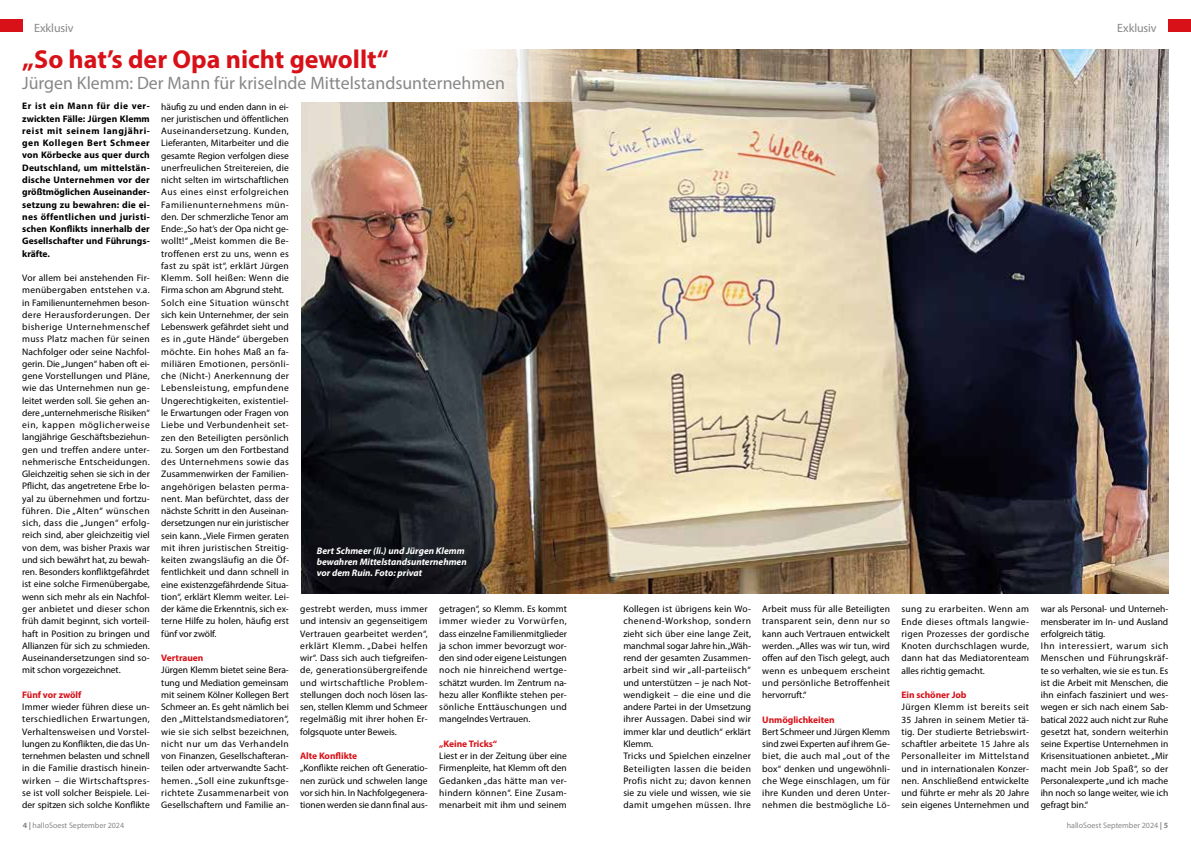
<style>
.page{position:relative;width:1191px;height:842px;background:#fff}
.page>*{position:absolute;margin:0;border:0;box-sizing:border-box;transform-origin:0 0}
.t1{font:700 26px "Myriad Pro";color:#d71117}
.t2{font:18px "Myriad Pro";color:#878787}
.t3{font:12px "Myriad Pro";letter-spacing:-.005em;color:#878787}
.t4{font:9.5px/12.3px "Myriad Pro";letter-spacing:.01em;color:#000;text-align:justify}
.t5{font:700 9.5px/12.3px "Myriad Pro";letter-spacing:.01em;color:#000;text-align:justify}
.t6{font:italic 700 9.5px/11.4px "Myriad Pro";color:#fff}
.t7{font:700 9.5px "Myriad Pro";letter-spacing:-.005em;color:#d71117}
.t8{font:8px "Myriad Pro";color:#878787}
.s1{font-weight:700}
</style>
<div class="page">
<div style="left:0;top:19px;width:23px;height:13px;background:#d71117"></div>
<div style="left:1168px;top:19px;width:23px;height:13px;background:#d71117"></div>
<img style="left:301px;top:50px;width:867px;height:544px">
<svg style="left:301px;top:49px;width:294px;height:52px"></svg>
<p class="t3" style="left:34px;top:20px;width:41px">Exklusiv</p>
<p class="t3" style="left:1117px;top:20px;width:41px">Exklusiv</p>
<h1 class="t1" style="left:22px;top:42px;width:368px">„So hat’s der Opa nicht gewollt“</h1>
<h2 class="t2" style="left:22px;top:72px;width:484px">Jürgen Klemm: Der Mann für kriselnde Mittelstandsunternehmen</h2>
<p class="t5" style="left:22px;top:100px;width:129px">Er ist ein Mann für die ver&shy;zwickten Fälle: Jürgen Klemm reist mit seinem langjähri&shy;gen Kollegen Bert Schmeer von Körbecke aus quer durch Deutschland, um mittelstän&shy;dische Unternehmen vor der größtmöglichen Auseinander&shy;setzung zu bewahren: die ei&shy;nes öffentlichen und juristi&shy;schen Konflikts innerhalb der Gesellschafter und Führungs&shy;kräfte.</p>
<p class="t4" style="left:22px;top:272px;width:129px">Vor allem bei anstehenden Fir&shy;menübergaben entstehen v.a. in Familienunternehmen beson&shy;dere Herausforderungen. Der bisherige Unternehmenschef muss Platz machen für seinen Nachfolger oder seine Nachfol&shy;gerin. Die „Jungen“ haben oft ei&shy;gene Vorstellungen und Pläne, wie das Unternehmen nun ge&shy;leitet werden soll. Sie gehen an&shy;dere „unternehmerische Risiken“ ein, kappen möglicherweise langjährige Geschäftsbeziehun&shy;gen und treffen andere unter&shy;nehmerische Entscheidungen.<br>Gleichzeitig sehen sie sich in der Pflicht, das angetretene Erbe lo&shy;yal zu übernehmen und fortzu&shy;führen. Die „Alten“ wünschen sich, dass die „Jungen“ erfolg&shy;reich sind, aber gleichzeitig viel von dem, was bisher Praxis war und sich bewährt hat, zu bewah&shy;ren. Besonders konfliktgefährdet ist eine solche Firmenübergabe, wenn sich mehr als ein Nachfol&shy;ger anbietet und dieser schon früh damit beginnt, sich vorteil&shy;haft in Position zu bringen und Allianzen für sich zu schmieden.<br>Auseinandersetzungen sind so&shy;mit schon vorgezeichnet.</p>
<p class="t7" style="left:22px;top:688px;width:61px">Fünf vor zwölf</p>
<p class="t4" style="left:22px;top:700px;width:129px">Immer wieder führen diese un&shy;terschiedlichen Erwartungen, Verhaltensweisen und Vorstel&shy;lungen zu Konflikten, die das Un&shy;ternehmen belasten und schnell in die Familie drastisch hinein&shy;wirken – die Wirtschaftspres&shy;se ist voll solcher Beispiele. Lei&shy;der spitzen sich solche Konflikte</p>
<p class="t4" style="left:161px;top:100px;width:129px;text-align:left">häufig zu und enden dann in ei&shy;ner juristischen und öffentlichen<br>Auseinandersetzung. Kunden,<br>Lieferanten, Mitarbeiter und die gesamte Region verfolgen diese unerfreulichen Streitereien, die nicht selten im wirtschaftlichen<br>Aus eines einst erfolgreichen<br>Familienunternehmens mün&shy;den. Der schmerzliche Tenor am<br>Ende: „So hat’s der Opa nicht ge&shy;wollt!“ „Meist kommen die Be&shy;troffenen erst zu uns, wenn es fast zu spät ist“, erklärt Jürgen<br>Klemm. Soll heißen: Wenn die<br>Firma schon am Abgrund steht.<br>Solch eine Situation wünscht sich kein Unternehmer, der sein<br>Lebenswerk gefährdet sieht und es in „gute Hände“ übergeben möchte. Ein hohes Maß an fa&shy;miliären Emotionen, persönli&shy;che (Nicht-) Anerkennung der<br>Lebensleistung, empfundene<br>Ungerechtigkeiten, existentiel&shy;le Erwartungen oder Fragen von<br>Liebe und Verbundenheit set&shy;zen den Beteiligten persönlich zu. Sorgen um den Fortbestand des Unternehmens sowie das<br>Zusammenwirken der Familien&shy;angehörigen belasten perma&shy;nent. Man befürchtet, dass der nächste Schritt in den Auseinan&shy;dersetzungen nur ein juristischer sein kann. „Viele Firmen geraten mit ihren juristischen Streitig&shy;keiten zwangsläufig an die Öf&shy;fentlichkeit und dann schnell in eine existenzgefährdende Situa&shy;tion“, erklärt Klemm weiter. Lei&shy;der käme die Erkenntnis, sich ex&shy;terne Hilfe zu holen, häufig erst fünf vor zwölf.</p>
<p class="t7" style="left:161px;top:652px;width:44px">Vertrauen</p>
<p class="t4" style="left:161px;top:664px;width:129px">Jürgen Klemm bietet seine Bera&shy;tung und Mediation gemeinsam mit seinem Kölner Kollegen Bert Schmeer an. Es geht nämlich bei den „Mittelstandsmediatoren“, wie sie sich selbst bezeichnen, nicht nur um das Verhandeln von Finanzen, Gesellschafteran&shy;teilen oder artverwandte Sacht&shy;hemen. „Soll eine zukunftsge&shy;richtete Zusammenarbeit von Gesellschaftern und Familie an-</p>
<p class="t6" style="left:317px;top:544px;width:151px">Bert Schmeer (li.) und Jürgen Klemm bewahren Mittelstandsunternehmen vor dem Ruin. Foto: privat</p>
<p class="t4" style="left:300px;top:603px;width:129px">gestrebt werden, muss immer und intensiv an gegenseitigem Vertrauen gearbeitet werden“, erklärt Klemm. „Dabei helfen wir“. Dass sich auch tiefgreifen&shy;de, generationsübergreifende und wirtschaftliche Problem&shy;stellungen doch noch lösen las&shy;sen, stellen Klemm und Schmeer regelmäßig mit ihrer hohen Er&shy;folgsquote unter Beweis.</p>
<p class="t7" style="left:300px;top:750px;width:59px">Alte Konflikte</p>
<p class="t4" style="left:300px;top:762px;width:129px">„Konflikte reichen oft Generatio&shy;nen zurück und schwelen lange vor sich hin. In Nachfolgegenera&shy;tionen werden sie dann final aus-</p>
<p class="t4" style="left:439px;top:603px;width:129px">getragen“, so Klemm. Es kommt immer wieder zu Vorwürfen, dass einzelne Familienmitglieder ja schon immer bevorzugt wor&shy;den sind oder eigene Leistungen noch nie hinreichend wertge&shy;schätzt wurden. Im Zentrum na&shy;hezu aller Konflikte stehen per&shy;sönliche Enttäuschungen und mangelndes Vertrauen.</p>
<p class="t7" style="left:439px;top:737px;width:59px">„Keine Tricks“</p>
<p class="t4" style="left:439px;top:750px;width:129px">Liest er in der Zeitung über eine Firmenpleite, hat Klemm oft den Gedanken „das hätte man ver&shy;hindern können“. Eine Zusam&shy;menarbeit mit ihm und seinem</p>
<p class="t4" style="left:623px;top:603px;width:129px;text-align:left">Kollegen ist übrigens kein Wo&shy;chenend-Workshop, sondern zieht sich über eine lange Zeit, manchmal sogar Jahre hin. „Wäh&shy;rend der gesamten Zusammen&shy;arbeit sind wir „all-parteiisch“ und unterstützen – je nach Not&shy;wendigkeit – die eine und die andere Partei in der Umsetzung ihrer Aussagen. Dabei sind wir immer klar und deutlich“ erklärt<br>Klemm.<br>Tricks und Spielchen einzelner<br>Beteiligten lassen die beiden<br>Profis nicht zu; davon kennen sie zu viele und wissen, wie sie damit umgehen müssen. Ihre</p>
<p class="t4" style="left:762px;top:603px;width:129px">Arbeit muss für alle Beteiligten transparent sein, denn nur so kann auch Vertrauen entwickelt werden. „Alles was wir tun, wird offen auf den Tisch gelegt, auch wenn es unbequem erscheint und persönliche Betroffenheit hervorruft.“</p>
<p class="t7" style="left:762px;top:713px;width:74px">Unmöglichkeiten</p>
<p class="t4" style="left:762px;top:725px;width:129px">Bert Schmeer und Jürgen Klemm sind zwei Experten auf ihrem Ge&shy;biet, die auch mal „out of the box“ denken und ungewöhnli&shy;che Wege einschlagen, um für ihre Kunden und deren Unter&shy;nehmen die bestmögliche Lö-</p>
<p class="t4" style="left:901px;top:603px;width:129px">sung zu erarbeiten. Wenn am Ende dieses oftmals langwie&shy;rigen Prozesses der gordische Knoten durchschlagen wurde, dann hat das Mediatorenteam alles richtig gemacht.</p>
<p class="t7" style="left:901px;top:689px;width:67px">Ein schöner Job</p>
<p class="t4" style="left:901px;top:701px;width:129px">Jürgen Klemm ist bereits seit 35 Jahren in seinem Metier tä&shy;tig. Der studierte Betriebswirt&shy;schaftler arbeitete 15 Jahre als Personalleiter im Mittelstand und in internationalen Konzer&shy;nen. Anschließend entwickelte und fü hrte er mehr als 20 Jahre sein eigenes Unternehmen und</p>
<p class="t4" style="left:1040px;top:603px;width:129px;text-align:left">war als Personal- und Unterneh&shy;mensberater im In- und Ausland erfolgreich tätig.<br>Ihn interessiert, warum sich<br>Menschen und Führungskräf&shy;te so verhalten, wie sie es tun. Es ist die Arbeit mit Menschen, die ihn einfach fasziniert und wes&shy;wegen er sich nach einem Sab&shy;batical 2022 auch nicht zur Ruhe gesetzt hat, sondern weiterhin seine Expertise Unternehmen in<br>Krisensituationen anbietet. „Mir macht mein Job Spaß“, so der<br>Personalexperte „und ich mache ihn noch so lange weiter, wie ich gefragt bin.“</p>
<p class="t8" style="left:23px;top:821px;width:103px"><span class="s1">4 |</span> halloSoest September 2024</p>
<p class="t8" style="left:1066px;top:821px;width:103px">halloSoest September 2024 <span class="s1">| 5</span></p>
</div>
